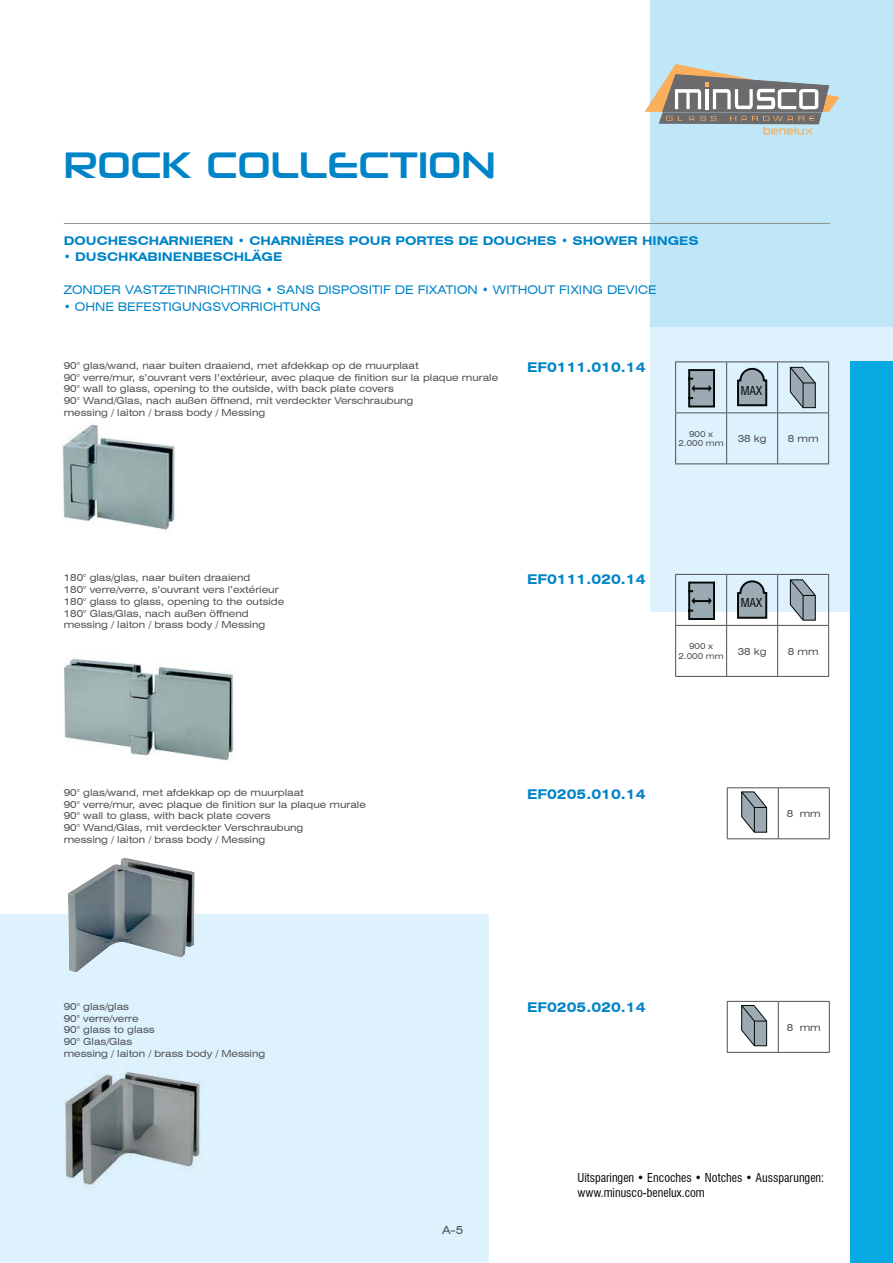
<style>
.page{position:relative;width:893px;height:1263px;background:#fff}
.page>*{position:absolute;margin:0;border:0;box-sizing:border-box;transform-origin:0 0}
.t1{font:37.5px "Neuropolitical Rg";color:#0084c8}
.t2{font:700 expanded 13.5px "Swiss 721 BT";color:#0084c8}
.t3{font:expanded 12px "Swiss 721 BT";color:#0084c8}
.t4{font:700 expanded 12px "Swiss 721 BT";color:#0084c8}
.t5{font:condensed 12px/14.4px "Swiss 721 BT";color:#030806}
.t6{font:expanded 11.25px "Swiss 721 BT";color:#4f5052}
.t7{font:expanded 9.75px/11.7px "Swiss 721 BT";color:#4f5052}
.t8{font:expanded 8.25px/9.9px "Swiss 721 BT";color:#4f5052;text-align:center}
.s1{font-weight:700}
</style>
<div class="page">
<div style="left:650px;top:0;width:243px;height:328px;background:#bfe7f7"></div>
<div style="left:650px;top:328px;width:243px;height:284px;background:#ddf2fd"></div>
<div style="left:0;top:914px;width:489px;height:349px;background:#ddf2fd"></div>
<div style="left:850px;top:362px;width:43px;height:901px;background:#06a9e1"></div>
<hr style="left:64px;top:223px;width:766px;height:1px;background:#8f9294">
<img style="left:62px;top:424px;width:114px;height:106px">
<img style="left:64px;top:658px;width:170px;height:103px">
<img style="left:68px;top:857px;width:127px;height:115px">
<img style="left:60px;top:1069px;width:146px;height:121px">
<svg style="left:789px;top:366px;width:27px;height:43px"></svg>
<hr style="left:675px;top:362px;width:52px;height:1px;background:#4f5052">
<hr style="left:675px;top:362px;width:1px;height:51px;background:#4f5052">
<hr style="left:727px;top:362px;width:51px;height:1px;background:#4f5052">
<hr style="left:726px;top:362px;width:1px;height:51px;background:#4f5052">
<hr style="left:778px;top:362px;width:51px;height:1px;background:#4f5052">
<hr style="left:777px;top:362px;width:1px;height:51px;background:#4f5052">
<hr style="left:828px;top:362px;width:1px;height:51px;background:#4f5052">
<hr style="left:675px;top:413px;width:52px;height:1px;background:#4f5052">
<hr style="left:675px;top:413px;width:1px;height:51px;background:#4f5052">
<hr style="left:727px;top:413px;width:51px;height:1px;background:#4f5052">
<hr style="left:726px;top:413px;width:1px;height:51px;background:#4f5052">
<hr style="left:778px;top:413px;width:51px;height:1px;background:#4f5052">
<hr style="left:777px;top:413px;width:1px;height:51px;background:#4f5052">
<hr style="left:828px;top:413px;width:1px;height:51px;background:#4f5052">
<hr style="left:675px;top:464px;width:154px;height:1px;background:#4f5052">
<svg style="left:737px;top:367px;width:31px;height:40px"></svg>
<svg style="left:688px;top:369px;width:27px;height:39px"></svg>
<svg style="left:789px;top:579px;width:27px;height:42px"></svg>
<hr style="left:675px;top:574px;width:52px;height:1px;background:#4f5052">
<hr style="left:675px;top:575px;width:1px;height:50px;background:#4f5052">
<hr style="left:727px;top:574px;width:51px;height:1px;background:#4f5052">
<hr style="left:726px;top:575px;width:1px;height:50px;background:#4f5052">
<hr style="left:778px;top:574px;width:51px;height:1px;background:#4f5052">
<hr style="left:777px;top:575px;width:1px;height:50px;background:#4f5052">
<hr style="left:828px;top:575px;width:1px;height:50px;background:#4f5052">
<hr style="left:675px;top:625px;width:52px;height:1px;background:#4f5052">
<hr style="left:675px;top:626px;width:1px;height:50px;background:#4f5052">
<hr style="left:727px;top:625px;width:51px;height:1px;background:#4f5052">
<hr style="left:726px;top:626px;width:1px;height:50px;background:#4f5052">
<hr style="left:778px;top:625px;width:51px;height:1px;background:#4f5052">
<hr style="left:777px;top:626px;width:1px;height:50px;background:#4f5052">
<hr style="left:828px;top:626px;width:1px;height:50px;background:#4f5052">
<hr style="left:675px;top:676px;width:154px;height:1px;background:#4f5052">
<svg style="left:737px;top:580px;width:31px;height:39px"></svg>
<svg style="left:688px;top:581px;width:27px;height:39px"></svg>
<svg style="left:644px;top:64px;width:195px;height:71px"></svg>
<hr style="left:727px;top:787px;width:51px;height:1px;background:#4f5052">
<hr style="left:727px;top:788px;width:1px;height:50px;background:#4f5052">
<hr style="left:778px;top:787px;width:52px;height:1px;background:#4f5052">
<hr style="left:778px;top:788px;width:1px;height:50px;background:#4f5052">
<hr style="left:829px;top:788px;width:1px;height:50px;background:#4f5052">
<hr style="left:727px;top:838px;width:103px;height:1px;background:#4f5052">
<svg style="left:741px;top:791px;width:26px;height:42px"></svg>
<hr style="left:727px;top:1001px;width:51px;height:1px;background:#4f5052">
<hr style="left:727px;top:1002px;width:1px;height:50px;background:#4f5052">
<hr style="left:778px;top:1001px;width:52px;height:1px;background:#4f5052">
<hr style="left:778px;top:1002px;width:1px;height:50px;background:#4f5052">
<hr style="left:829px;top:1002px;width:1px;height:50px;background:#4f5052">
<hr style="left:727px;top:1052px;width:103px;height:1px;background:#4f5052">
<svg style="left:741px;top:1005px;width:26px;height:42px"></svg>
<h1 class="t1" style="left:64px;top:149px;width:433px">ROCK COLLECTION</h1>
<p class="t4" style="left:64px;top:233px;width:636px">DOUCHESCHARNIEREN • CHARNIÈRES POUR PORTES DE DOUCHES • SHOWER HINGES</p>
<p class="t4" style="left:64px;top:250px;width:220px">• DUSCHKABINENBESCHLÄGE</p>
<p class="t3" style="left:64px;top:283px;width:594px">ZONDER VASTZETINRICHTING <span class="s1">•</span> SANS DISPOSITIF DE FIXATION <span class="s1">•</span> WITHOUT FIXING DEVICE</p>
<p class="t3" style="left:64px;top:299px;width:258px"><span class="s1">•</span> OHNE BEFESTIGUNGSVORRICHTUNG</p>
<p class="t7" style="left:64px;top:360px;width:436px">90° glas/wand, naar buiten draaiend, met afdekkap op de muurplaat<br>90° verre/mur, s’ouvrant vers l’extérieur, avec plaque de finition sur la plaque murale 90° wall to glass, opening to the outside, with back plate covers<br>90° Wand/Glas, nach außen öffnend, mit verdeckter Verschraubung<br>messing / laiton / brass body / Messing</p>
<h2 class="t2" style="left:527px;top:359px;width:120px">EF0111.010.14</h2>
<p class="t5" style="left:741px;top:383px;width:23px">MAX</p>
<p class="t7" style="left:64px;top:572px;width:222px">180° glas/glas, naar buiten draaiend<br>180° verre/verre, s’ouvrant vers l’extérieur 180° glass to glass, opening to the outside 180° Glas/Glas, nach außen öffnend messing / laiton / brass body / Messing</p>
<p class="t7" style="left:64px;top:787px;width:304px">90° glas/wand, met afdekkap op de muurplaat<br>90° verre/mur, avec plaque de finition sur la plaque murale 90° wall to glass, with back plate covers<br>90° Wand/Glas, mit verdeckter Verschraubung<br>messing / laiton / brass body / Messing</p>
<p class="t7" style="left:64px;top:1001px;width:203px">90° glas/glas<br>90° verre/verre<br>90° glass to glass<br>90° Glas/Glas<br>messing / laiton / brass body / Messing</p>
<p class="t8" style="left:678px;top:429px;width:47px">900 x<br>2.000 mm</p>
<p class="t7" style="left:738px;top:433px;width:30px">38 kg</p>
<p class="t7" style="left:788px;top:433px;width:32px">8 mm</p>
<h2 class="t2" style="left:527px;top:571px;width:120px">EF0111.020.14</h2>
<p class="t5" style="left:741px;top:596px;width:23px">MAX</p>
<p class="t8" style="left:678px;top:641px;width:47px">900 x<br>2.000 mm</p>
<p class="t7" style="left:738px;top:645px;width:30px">38 kg</p>
<p class="t7" style="left:788px;top:645px;width:32px">8 mm</p>
<h2 class="t2" style="left:527px;top:786px;width:120px">EF0205.010.14</h2>
<p class="t7" style="left:787px;top:808px;width:36px">8 mm</p>
<p class="t6" style="left:442px;top:1223px;width:23px">A-5</p>
<h2 class="t2" style="left:527px;top:1000px;width:120px">EF0205.020.14</h2>
<p class="t7" style="left:787px;top:1021px;width:36px">8 mm</p>
<p class="t5" style="left:577px;top:1171px;width:248px">Uitsparingen • Encoches • Notches • Aussparungen: www.minusco-benelux.com</p>
</div>
